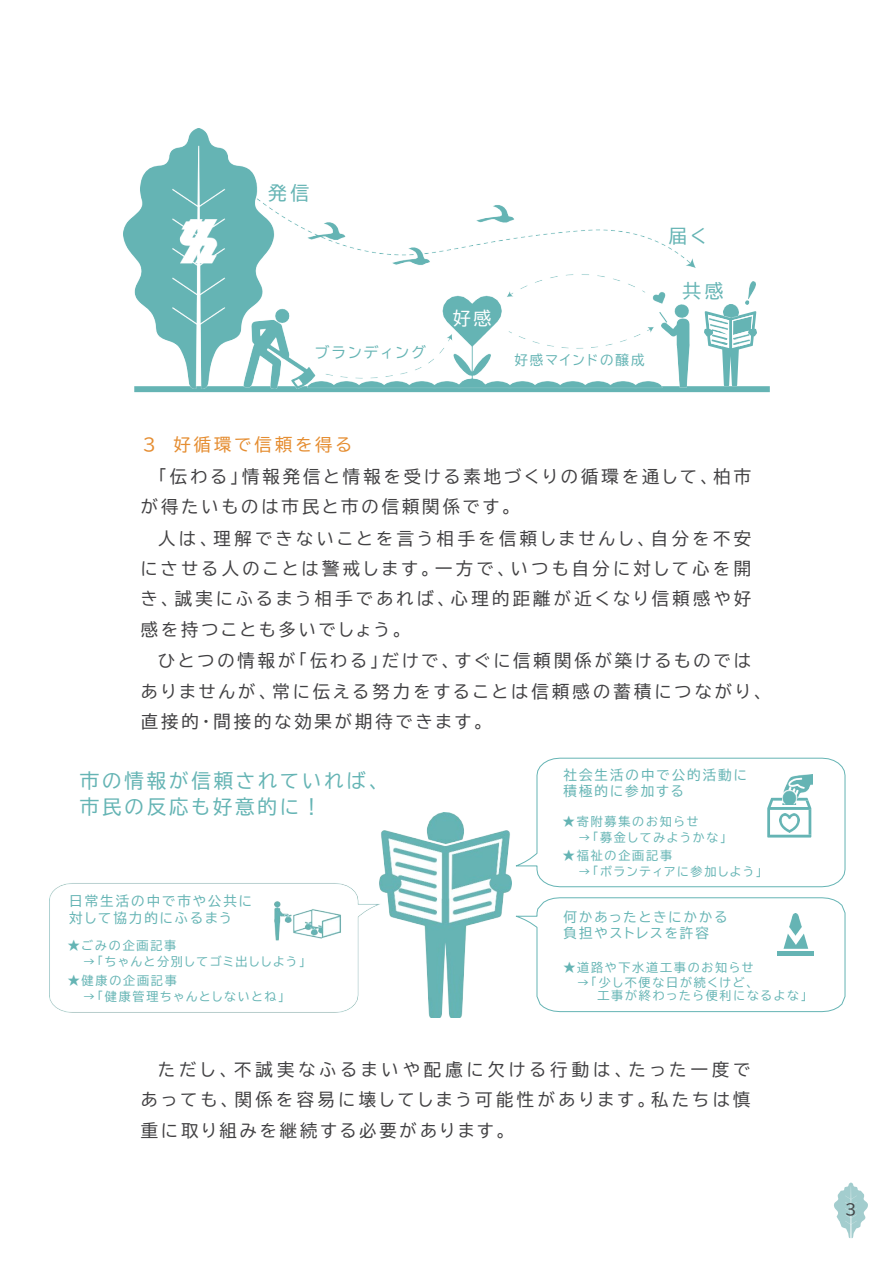
<style>
.page{position:relative;width:893px;height:1264px;background:#fff}
.page>*{position:absolute;margin:0;border:0;box-sizing:border-box;transform-origin:0 0}
.t1{font:19.5px/25.5px "BIZ UDP Gothic";letter-spacing:.15em;color:#65b4b4}
.t2{font:18.75px "BIZ UDP Gothic";color:#65b4b4}
.t3{font:18px "BIZ UDP Gothic";color:#fff}
.t4{font:17.25px/30.3px "BIZ UDP Gothic";letter-spacing:.175em;color:#414042}
.t5{font:17.25px "BIZ UDP Gothic";letter-spacing:.175em;color:#e58d31}
.t6{font:15px "BIZ UDP Gothic";letter-spacing:.155em;color:#65b4b4}
.t7{font:15px "BIZ UDP Gothic";color:#414042}
.t8{font:13.5px/16.5px "BIZ UDP Gothic";letter-spacing:.145em;color:#65b4b4}
.t9{font:12px "BIZ UDP Gothic";letter-spacing:.15em;color:#65b4b4}
</style>
<div class="page">
<div style="left:134px;top:386px;width:635px;height:6px;background:#65b4b4"></div>
<img style="left:723px;top:304px;width:15px;height:7px">
<svg style="left:704px;top:311px;width:53px;height:75px"></svg>
<img style="left:733px;top:334px;width:16px;height:11px">
<img style="left:745px;top:281px;width:10px;height:23px">
<img style="left:124px;top:128px;width:571px;height:261px">
<img style="left:50px;top:812px;width:461px;height:204px">
<svg style="left:515px;top:757px;width:330px;height:130px"></svg>
<svg style="left:515px;top:897px;width:330px;height:115px"></svg>
<svg style="left:834px;top:1182px;width:33px;height:55px"></svg>
<p class="t2" style="left:268px;top:183px;width:43px">発信</p>
<p class="t6" style="left:315px;top:345px;width:113px">ブランディング</p>
<p class="t3" style="left:452px;top:309px;width:40px">好感</p>
<p class="t8" style="left:514px;top:352px;width:131px">好感マインドの醸成</p>
<p class="t2" style="left:668px;top:226px;width:40px">届く</p>
<p class="t2" style="left:682px;top:282px;width:43px">共感</p>
<p class="t5" style="left:143px;top:436px;width:211px">３ 好循環で信頼を得る</p>
<p class="t4" style="left:141px;top:461px;width:612px;text-indent:17px">「伝わる」情報発信と情報を受ける素地づくりの循環を通して、柏市が得たいものは市民と市の信頼関係です。</p>
<p class="t4" style="left:141px;top:523px;width:612px;text-align:justify;text-indent:17px">人は、理解できないことを言う相手を信頼しませんし、自分を不安にさせる人のことは警戒します。一方で、いつも自分に対して心を開き、誠実にふるまう相手であれば、心理的距離が近くなり信頼感や好感を持つことも多いでしょう。</p>
<p class="t4" style="left:141px;top:645px;width:624px;text-indent:17px">ひとつの情報が「伝わる」だけで、すぐに信頼関係が築けるものではありませんが、常に伝える努力をすることは信頼感の蓄積につながり、直接的・間接的な効果が期待できます。</p>
<p class="t1" style="left:80px;top:767px;width:302px">市の情報が信頼されていれば、市民の反応も好意的に！</p>
<p class="t8" style="left:69px;top:892px;width:184px">日常生活の中で市や公共に対して協力的にふるまう</p>
<p class="t9" style="left:68px;top:939px;width:110px">★ごみの企画記事</p>
<p class="t9" style="left:83px;top:955px;width:223px">→「ちゃんと分別してゴミ出ししよう」</p>
<p class="t9" style="left:68px;top:974px;width:111px">★健康の企画記事</p>
<p class="t9" style="left:83px;top:990px;width:202px">→「健康管理ちゃんとしないとね」</p>
<p class="t8" style="left:563px;top:766px;width:185px">社会生活の中で公的活動に積極的に参加する</p>
<p class="t9" style="left:563px;top:815px;width:137px">★寄附募集のお知らせ</p>
<p class="t9" style="left:578px;top:831px;width:149px">→「募金してみようかな」</p>
<p class="t9" style="left:563px;top:848px;width:111px">★福祉の企画記事</p>
<p class="t9" style="left:578px;top:864px;width:185px">→「ボランティアに参加しよう」</p>
<p class="t8" style="left:563px;top:908px;width:165px">何かあったときにかかる負担やストレスを許容</p>
<p class="t9" style="left:563px;top:960px;width:192px">★道路や下水道工事のお知らせ</p>
<p class="t9" style="left:577px;top:975px;width:178px">→「少し不便な日が続くけど、</p>
<p class="t9" style="left:597px;top:989px;width:211px">工事が終わったら便利になるよな」</p>
<p class="t4" style="left:141px;top:1054px;width:611px;text-align:justify;text-indent:17px">ただし、不誠実なふるまいや配慮に欠ける行動は、たった一度であっても、関係を容易に壊してしまう可能性があります。私たちは慎重に取り組みを継続する必要があります。</p>
<p class="t7" style="left:845px;top:1201px;width:13px">3</p>
</div>
